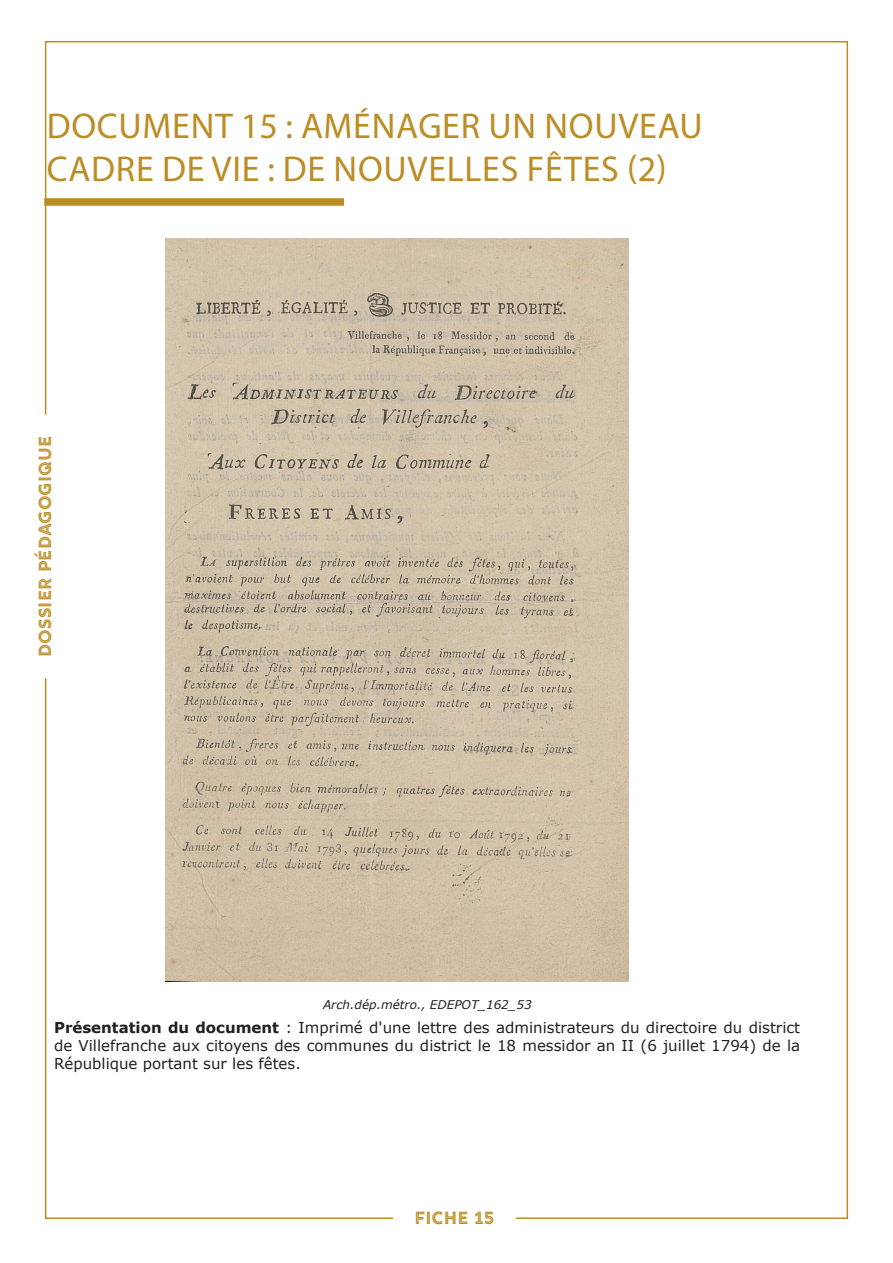
<style>
.page{position:relative;width:893px;height:1263px;background:#fff}
.page>*{position:absolute;margin:0;border:0;box-sizing:border-box;transform-origin:0 0}
.Titre{font:36px/43.2px "Myriad Pro";letter-spacing:.02em;color:#bc8d26}
.Droite___bas{font:19.5px "Rig Bold Inline Solo";color:#bc8d26}
.t1{font:15px/18px "Verdana";color:#231f20;text-align:justify}
.t2{font:italic 12px "Verdana";color:#231f20}
.s1{font-weight:700}
</style>
<div class="page">
<div style="left:44px;top:198px;width:300px;height:8px;background:#bc8d26"></div>
<img style="left:166px;top:239px;width:462px;height:742px">
<p class="Titre" style="left:47px;top:104px;width:657px">DOCUMENT 15 : AMÉNAGER UN NOUVEAU<br>CADRE DE VIE : DE NOUVELLES FÊTES (2)</p>
<h2 class="Droite___bas" style="left:34px;top:657px;width:223px;rotate:-90deg">Dossier pédagogique</h2>
<p class="t2" style="left:323px;top:996px;width:210px">Arch.dép.métro., EDEPOT_162_53</p>
<p class="t1" style="left:54px;top:1018px;width:748px"><span class="s1">Présentation du document</span> : Imprimé d'une lettre des administrateurs du directoire du district de Villefranche aux citoyens des communes du district le 18 messidor an II (6 juillet 1794) de la République portant sur les fêtes.</p>
<p class="Droite___bas" style="left:414px;top:1207px;width:82px">fiche 15</p>
</div>
